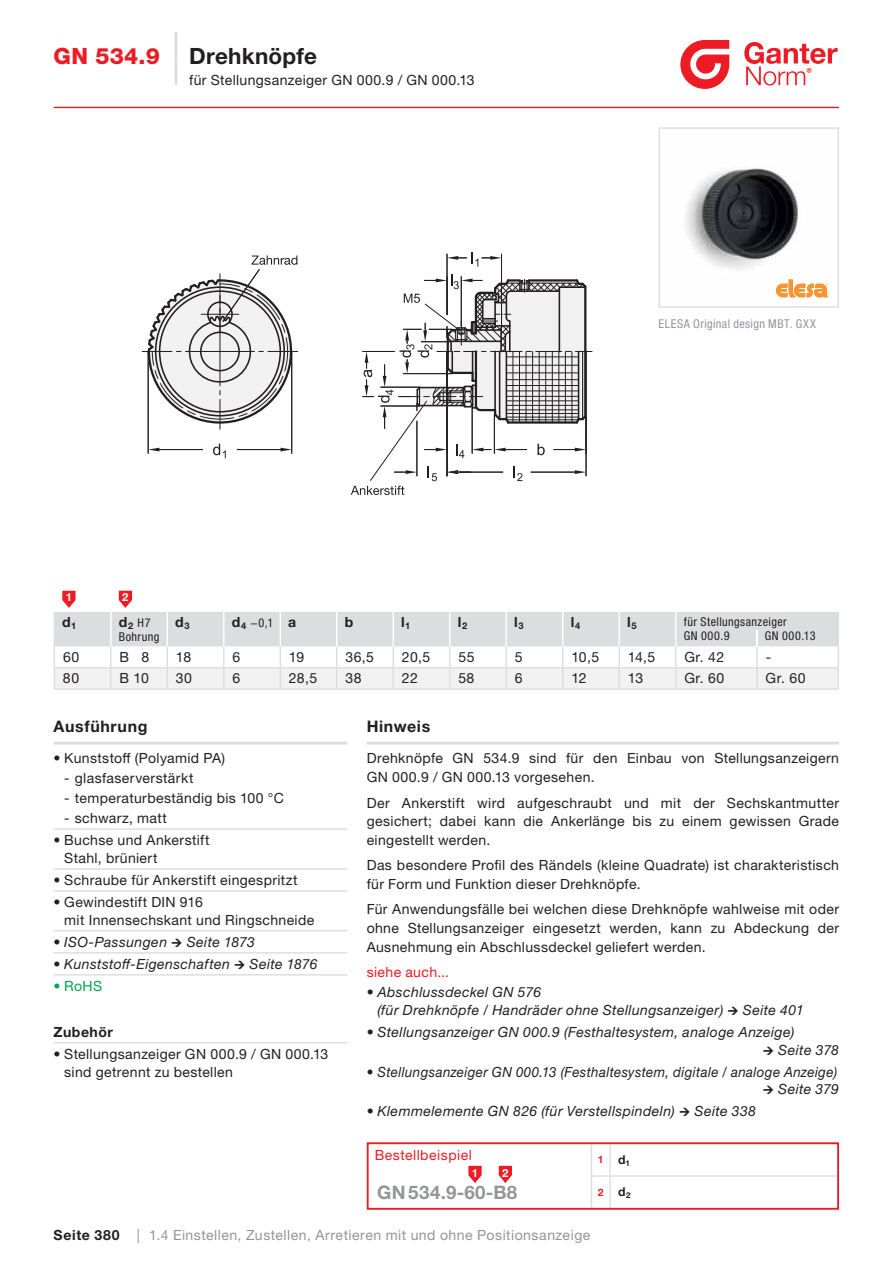
<style>
.page{position:relative;width:893px;height:1263px;background:#fff}
.page>*{position:absolute;margin:0;border:0;box-sizing:border-box;transform-origin:0 0}
.t1{font:700 22.5px "Helvetica Neue LTW1 G";letter-spacing:.01em;color:#231f20}
.t2{font:800 22.5px "Helvetica Neue LT Pro";color:#ed1c24}
.t3{font:700 18.75px "Helvetica Neue LTW1 G";letter-spacing:.025em;color:#939598}
.t4{font:700 15.9px "Helvetica Neue LTW1 G";letter-spacing:.04em;color:#231f20}
.t5{font:14.1px/18.8px "Helvetica Neue LTW1 G";letter-spacing:.025em;color:#231f20}
.t6{font:italic 14.1px/17.9px "Helvetica Neue LTW1 G";letter-spacing:.03em;color:#231f20}
.t7{font:14.1px "Helvetica Neue LTW1 G";letter-spacing:.035em;color:#939598}
.t8{font:italic 14.1px "Helvetica Neue LTW1 G";letter-spacing:.03em;color:#231f20;scale:.95 1}
.t9{font:14.1px "Helvetica Neue LTW1 G";letter-spacing:.035em;color:#ed1c24}
.t10{font:700 14.1px "Helvetica Neue LTW1 G";letter-spacing:.035em;color:#231f20}
.t11{font:14.1px "Helvetica Neue LTW1 G";color:#00a650}
.t12{font:condensed 12.15px/14.1px "Helvetica Neue LT Pro";letter-spacing:.03em;color:#231f20}
.t13{font:condensed 12.15px "Helvetica Neue LT Pro";letter-spacing:.035em;color:#939598}
.t14{font:700 11.25px "Helvetica Neue LTW1 G";color:#fff}
.t15{font:700 10.35px "Helvetica Neue LTW1 G";color:#ed1c24}
.s1{font-family:"Helvetica Neue LTW1 G";font-weight:700;font-stretch:normal;font-size:14.1px}
.s2{font-family:"Helvetica Neue LT Pro"}
.s3{font-size:12.15px;color:#231f20}
.s4{font-weight:700;color:#231f20}
</style>
<div class="page">
<hr style="left:54px;top:107px;width:785px;height:1px;background:#ed1c24">
<svg style="left:680px;top:40px;width:49px;height:49px"></svg>
<svg style="left:744px;top:42px;width:93px;height:44px"></svg>
<hr style="left:174px;top:32px;width:3px;height:32px;background:#dcddde">
<hr style="left:174px;top:64px;width:3px;height:21px;background:#dcddde">
<hr style="left:591px;top:1144px;width:1px;height:31px;background:#dcddde">
<hr style="left:609px;top:1144px;width:2px;height:31px;background:#dcddde">
<hr style="left:591px;top:1177px;width:1px;height:31px;background:#dcddde">
<hr style="left:609px;top:1177px;width:2px;height:31px;background:#dcddde">
<svg style="left:591px;top:1175px;width:19px;height:2px"></svg>
<hr style="left:610px;top:1175px;width:227px;height:2px;background:#dcddde">
<div style="left:367px;top:1142px;width:472px;height:68px;border:2px solid #ed1c24"></div>
<svg style="left:468px;top:1166px;width:14px;height:17px"></svg>
<svg style="left:499px;top:1166px;width:13px;height:17px"></svg>
<hr style="left:367px;top:742px;width:472px;height:3px;background:#dcddde">
<hr style="left:268px;top:351px;width:30px;height:1px;background:#231f20">
<hr style="left:142px;top:351px;width:30px;height:1px;background:#231f20">
<hr style="left:220px;top:399px;width:1px;height:30px;background:#231f20">
<hr style="left:148px;top:351px;width:1px;height:103px;background:#231f20">
<hr style="left:291px;top:351px;width:1px;height:103px;background:#231f20">
<hr style="left:159px;top:449px;width:44px;height:1px;background:#231f20">
<hr style="left:237px;top:449px;width:43px;height:1px;background:#231f20">
<svg style="left:148px;top:448px;width:11px;height:3px"></svg>
<svg style="left:280px;top:448px;width:12px;height:3px"></svg>
<hr style="left:501px;top:254px;width:1px;height:76px;background:#231f20">
<svg style="left:213px;top:444px;width:13px;height:14px"></svg>
<svg style="left:447px;top:252px;width:54px;height:15px"></svg>
<hr style="left:447px;top:254px;width:1px;height:61px;background:#231f20">
<svg style="left:351px;top:274px;width:241px;height:221px"></svg>
<svg style="left:147px;top:256px;width:150px;height:170px"></svg>
<img style="left:685px;top:167px;width:144px;height:131px">
<div style="left:658px;top:127px;width:181px;height:181px;border:1px solid #dcddde"></div>
<svg style="left:776px;top:279px;width:52px;height:19px"></svg>
<hr style="left:54px;top:828px;width:293px;height:2px;background:#dcddde">
<hr style="left:54px;top:868px;width:293px;height:2px;background:#dcddde">
<hr style="left:54px;top:890px;width:293px;height:2px;background:#dcddde">
<hr style="left:54px;top:930px;width:293px;height:2px;background:#dcddde">
<hr style="left:54px;top:952px;width:293px;height:2px;background:#dcddde">
<hr style="left:54px;top:974px;width:293px;height:2px;background:#dcddde">
<hr style="left:54px;top:742px;width:293px;height:3px;background:#dcddde">
<hr style="left:54px;top:688px;width:57px;height:2px;background:#dcddde">
<hr style="left:111px;top:688px;width:56px;height:2px;background:#dcddde">
<hr style="left:167px;top:688px;width:113px;height:2px;background:#dcddde">
<hr style="left:280px;top:688px;width:170px;height:2px;background:#dcddde">
<hr style="left:450px;top:688px;width:113px;height:2px;background:#dcddde">
<hr style="left:563px;top:688px;width:113px;height:2px;background:#dcddde">
<hr style="left:676px;top:688px;width:81px;height:2px;background:#dcddde">
<hr style="left:757px;top:688px;width:82px;height:2px;background:#dcddde">
<svg style="left:54px;top:591px;width:785px;height:97px"></svg>
<hr style="left:54px;top:1042px;width:293px;height:1px;background:#dcddde">
<h1 class="t2" style="left:54px;top:43px;width:108px">GN 534.9</h1>
<h1 class="t1" style="left:189px;top:48px;width:129px">Drehknöpfe</h1>
<p class="t5" style="left:189px;top:72px;width:287px">für Stellungsanzeiger GN 000.9 / GN 000.13</p>
<p class="t13" style="left:658px;top:319px;width:159px">ELESA Original design MBT. GXX</p>
<p class="t14" style="left:66px;top:593px;width:8px">1</p>
<p class="t14" style="left:122px;top:593px;width:8px">2</p>
<p class="t10" style="left:62px;top:617px;width:15px">d<sub>1</sub></p>
<p class="t12" style="left:119px;top:617px;width:42px"><span class="s1">d</span><sub>2</sub> H7<br>Bohrung</p>
<p class="t10" style="left:175px;top:617px;width:16px">d<sub>3</sub></p>
<p class="t12" style="left:232px;top:617px;width:66px"><span class="s1">d</span><sub>4</sub> −0,1 <span class="s1">a</span></p>
<p class="t10" style="left:345px;top:617px;width:10px">b</p>
<p class="t10" style="left:401px;top:617px;width:10px">l<sub>1</sub></p>
<p class="t10" style="left:458px;top:617px;width:11px">l<sub>2</sub></p>
<p class="t10" style="left:514px;top:617px;width:11px">l<sub>3</sub></p>
<p class="t10" style="left:571px;top:617px;width:11px">l<sub>4</sub></p>
<p class="t10" style="left:627px;top:617px;width:11px">l<sub>5</sub></p>
<p class="t12" style="left:684px;top:616px;width:105px">für Stellungsanzeiger<br>GN 000.9</p>
<p class="t12" style="left:765px;top:630px;width:52px">GN 000.13</p>
<p class="t5" style="left:63px;top:649px;width:18px">60</p>
<p class="t5" style="left:119px;top:649px;width:31px">B 8</p>
<p class="t5" style="left:176px;top:649px;width:17px">18</p>
<p class="t5" style="left:232px;top:649px;width:9px">6</p>
<p class="t5" style="left:289px;top:649px;width:17px">19</p>
<p class="t5" style="left:345px;top:649px;width:30px">36,5</p>
<p class="t5" style="left:402px;top:649px;width:30px">20,5</p>
<p class="t5" style="left:458px;top:649px;width:18px">55</p>
<p class="t5" style="left:515px;top:649px;width:9px">5</p>
<p class="t5" style="left:571px;top:649px;width:29px">10,5</p>
<p class="t5" style="left:628px;top:649px;width:29px">14,5</p>
<p class="t5" style="left:684px;top:649px;width:41px">Gr. 42</p>
<p class="t5" style="left:766px;top:649px;width:7px">-</p>
<p class="t5" style="left:63px;top:670px;width:18px">80</p>
<p class="t5" style="left:119px;top:670px;width:31px">B 10</p>
<p class="t5" style="left:176px;top:670px;width:18px">30</p>
<p class="t5" style="left:232px;top:670px;width:9px">6</p>
<p class="t5" style="left:289px;top:670px;width:30px">28,5</p>
<p class="t5" style="left:345px;top:670px;width:18px">38</p>
<p class="t5" style="left:402px;top:670px;width:18px">22</p>
<p class="t5" style="left:458px;top:670px;width:18px">58</p>
<p class="t5" style="left:515px;top:670px;width:9px">6</p>
<p class="t5" style="left:571px;top:670px;width:17px">12</p>
<p class="t5" style="left:628px;top:670px;width:17px">13</p>
<p class="t5" style="left:684px;top:670px;width:42px">Gr. 60</p>
<p class="t5" style="left:766px;top:670px;width:42px">Gr. 60</p>
<p class="t4" style="left:54px;top:721px;width:95px">Ausführung</p>
<p class="t5" style="left:54px;top:750px;width:173px">• Kunststoff (Polyamid PA)</p>
<p class="t5" style="left:64px;top:770px;width:131px"><span class="s2">-</span> glasfaserverstärkt</p>
<p class="t5" style="left:64px;top:790px;width:221px"><span class="s2">-</span> temperaturbeständig bis 100 °C</p>
<p class="t5" style="left:64px;top:810px;width:104px"><span class="s2">-</span> schwarz, matt</p>
<p class="t5" style="left:64px;top:832px;width:147px;line-height:17.9px;text-indent:-11px">• Buchse und Ankerstift<br>Stahl, brüniert</p>
<p class="t5" style="left:54px;top:872px;width:245px">• Schraube für Ankerstift eingespritzt</p>
<p class="t5" style="left:64px;top:894px;width:252px;line-height:17.9px;text-indent:-11px">• Gewindestift DIN 916<br>mit Innensechskant und Ringschneide</p>
<p class="t6" style="left:54px;top:934px;width:203px">• ISO-Passungen - Seite 1873</p>
<p class="t6" style="left:54px;top:956px;width:178px">• Kunststoff-Eigenschaften</p>
<p class="t6" style="left:249px;top:956px;width:69px">Seite 1876</p>
<p class="t11" style="left:54px;top:981px;width:50px">• RoHS</p>
<p class="t10" style="left:54px;top:1027px;width:61px">Zubehör</p>
<p class="t5" style="left:64px;top:1046px;width:265px;line-height:17.9px;text-indent:-11px">• Stellungsanzeiger GN 000.9 / GN 000.13 sind getrennt zu bestellen</p>
<p class="t4" style="left:367px;top:721px;width:65px">Hinweis</p>
<p class="t5" style="left:367px;top:750px;width:474px">Drehknöpfe GN 534.9 sind für den Einbau von Stellungsanzeigern<br>GN 000.9 / GN 000.13 vorgesehen.</p>
<p class="t5" style="left:367px;top:794px;width:474px;text-align:justify">Der Ankerstift wird aufgeschraubt und mit der Sechskantmutter gesichert; dabei kann die Ankerlänge bis zu einem gewissen Grade eingestellt werden.</p>
<p class="t5" style="left:367px;top:857px;width:474px">Das besondere Profil des Rändels (kleine Quadrate) ist charakteristisch für Form und Funktion dieser Drehknöpfe.</p>
<p class="t5" style="left:367px;top:901px;width:474px;text-align:justify">Für Anwendungsfälle bei welchen diese Drehknöpfe wahlweise mit oder ohne Stellungsanzeiger eingesetzt werden, kann zu Abdeckung der Ausnehmung ein Abschlussdeckel geliefert werden.</p>
<p class="t9" style="left:367px;top:967px;width:84px">siehe auch...</p>
<p class="t6" style="left:377px;top:984px;width:428px;text-indent:-11px">• Abschlussdeckel GN 576<br>(für Drehknöpfe / Handräder ohne Stellungsanzeiger) - Seite 401</p>
<p class="t6" style="left:367px;top:1024px;width:429px">• Stellungsanzeiger GN 000.9 (Festhaltesystem, analoge Anzeige)</p>
<p class="t6" style="left:763px;top:1042px;width:78px">- Seite 378</p>
<p class="t8" style="left:367px;top:1067px;width:497px">• Stellungsanzeiger GN 000.13 (Festhaltesystem, digitale / analoge Anzeige)</p>
<p class="t6" style="left:763px;top:1082px;width:78px">- Seite 379</p>
<p class="t6" style="left:367px;top:1104px;width:391px">• Klemmelemente GN 826 (für Verstellspindeln) - Seite 338</p>
<p class="t9" style="left:375px;top:1150px;width:99px">Bestellbeispiel</p>
<p class="t14" style="left:472px;top:1168px;width:8px">1</p>
<p class="t14" style="left:502px;top:1168px;width:8px">2</p>
<h2 class="t3" style="left:377px;top:1186px;width:142px">GN 534.9-60-B8</h2>
<p class="t15" style="left:598px;top:1156px;width:34px">1 <span class="s3">d</span><sub>1</sub></p>
<p class="t15" style="left:598px;top:1189px;width:34px">2 <span class="s3">d</span><sub>2</sub></p>
<p class="t7" style="left:54px;top:1230px;width:538px"><span class="s4">Seite 380</span> | 1.4 Einstellen, Zustellen, Arretieren mit und ohne Positionsanzeige</p>
</div>
